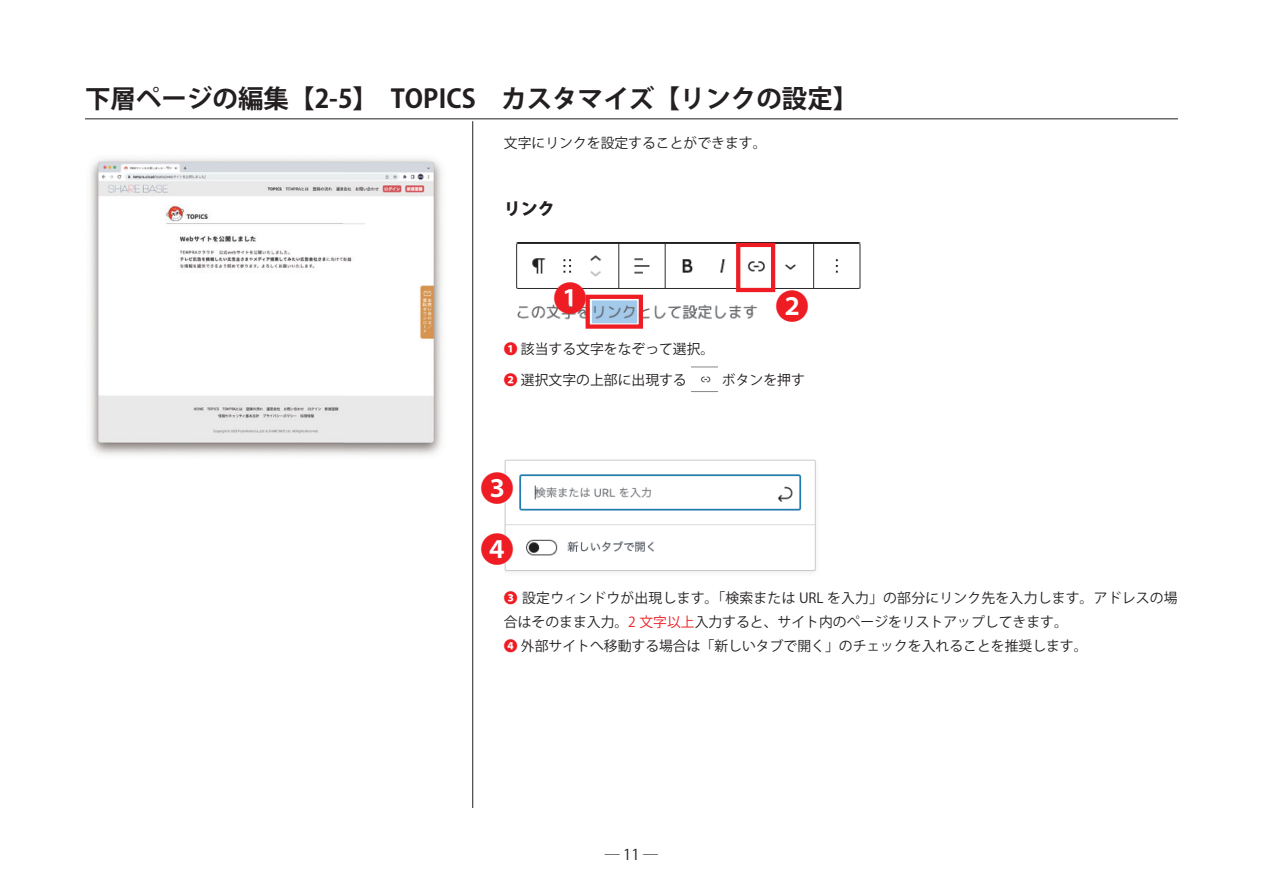
<style>
.page{position:relative;width:1263px;height:893px;background:#fff}
.page>*{position:absolute;margin:0;border:0;box-sizing:border-box;transform-origin:0 0}
.t1{font:34.05px/61.2px "Koz Go Pro";color:#ee1d23}
.t2{font:700 25.5px "Koz Go Pro";color:#231f20}
.t3{font:800 16.95px "Koz Go Pro";color:#231f20}
.t4{font:14.85px "Koz Go Pro";color:#231f20}
.t5{font:13.8px/24.2px "Koz Go Pro";color:#231f20}
.s1{font-weight:700;color:#ee1d23}
.s2{color:#ee1d23}
</style>
<div class="page">
<hr style="left:472px;top:121px;width:1px;height:687px;background:#231f20">
<hr style="left:85px;top:119px;width:1093px;height:1px;background:#231f20">
<img style="left:90px;top:158px;width:352px;height:297px">
<img style="left:691px;top:366px;width:27px;height:26px">
<img style="left:516px;top:243px;width:345px;height:81px">
<div style="left:585px;top:295px;width:58px;height:34px;border:4px solid #ee1d23"></div>
<div style="left:736px;top:243px;width:39px;height:49px;border:4px solid #ee1d23"></div>
<img style="left:505px;top:460px;width:311px;height:113px">
<h2 class="t2" style="left:85px;top:82px;width:775px">下層ページの編集【2-5】　TOPICS　カスタマイズ【リンクの設定】</h2>
<p class="t5" style="left:504px;top:131px;width:264px">文字にリンクを設定することができます。</p>
<p class="t3" style="left:504px;top:198px;width:53px">リンク</p>
<h1 class="t1" style="left:553px;top:269px;width:36px">❶</h1>
<h1 class="t1" style="left:775px;top:276px;width:36px">❷</h1>
<p class="t5" style="left:504px;top:335px;width:212px;line-height:30.3px"><span class="s1">❶</span> 該当する文字をなぞって選択。<br><span class="s1">❷</span> 選択文字の上部に出現する</p>
<p class="t5" style="left:722px;top:368px;width:84px">ボタンを押す</p>
<h1 class="t1" style="left:480px;top:459px;width:36px">❸<br>❹</h1>
<p class="t5" style="left:504px;top:586px;width:675px"><span class="s1">❸</span> 設定ウィンドウが出現します。「検索または URL を入力」の部分にリンク先を入力します。アドレスの場合はそのまま入力。<span class="s2">2 文字以上</span>入力すると、サイト内のページをリストアップしてきます。<br><span class="s1">❹</span> 外部サイトへ移動する場合は「新しいタブで開く」のチェックを入れることを推奨します。</p>
<p class="t4" style="left:605px;top:845px;width:55px">─ 11 ─</p>
</div>
